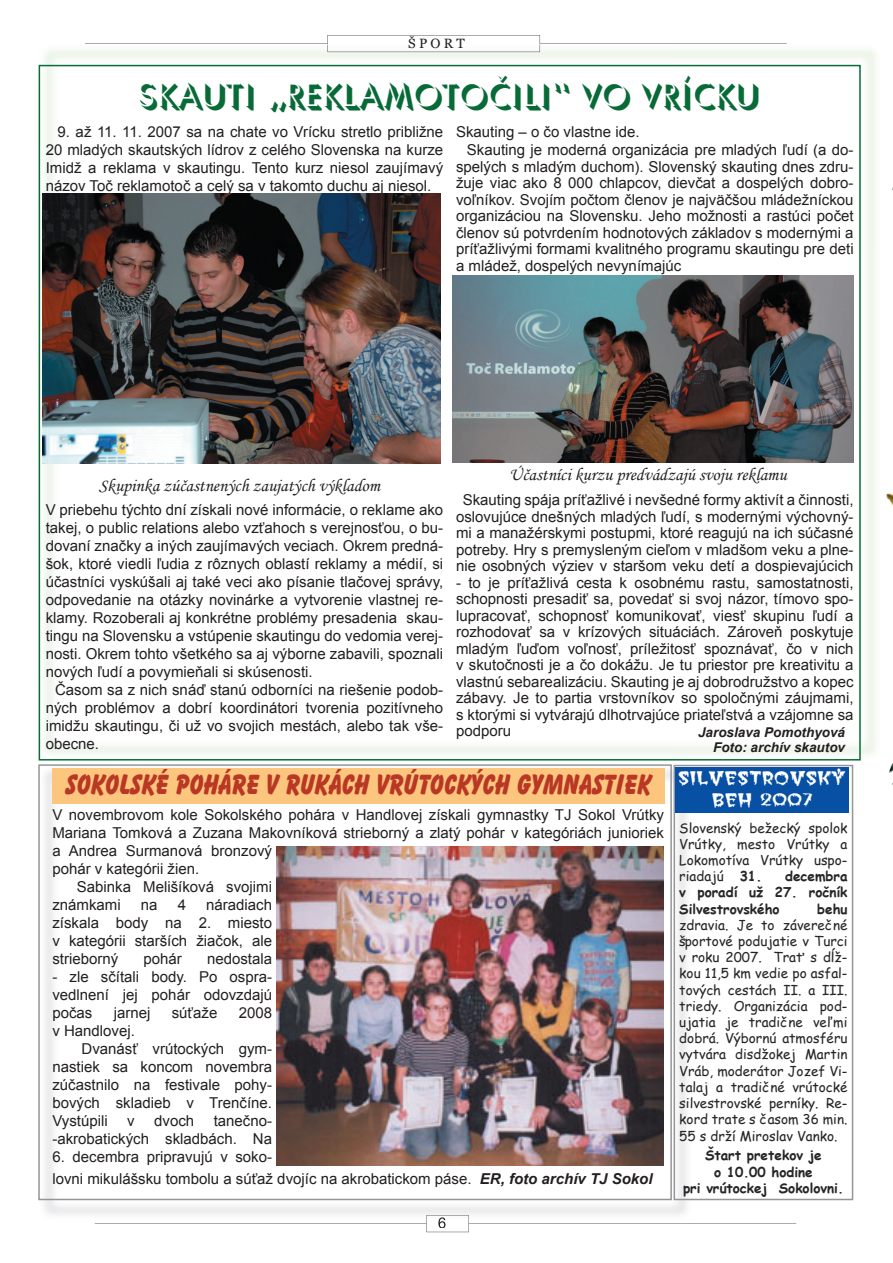
<style>
.page{position:relative;width:893px;height:1263px;background:#fff}
.page>*{position:absolute;margin:0;border:0;box-sizing:border-box;transform-origin:0 0}
.t1{font:36px "Umbra BT";color:#086b37}
.t2{font:28.65px "Balloon Extra HU Normal";color:#b93825;scale:.89 1}
.t3{font:19.5px "Haloween HU";color:#fff}
.t4{font:18px "Monotype Corsiva";color:#231f20}
.t5{font:18px/21.8px "Haloween HU";color:#fff;text-align:center;scale:1.05 1}
.t6{font:15px/18px "Arial";color:#231f20;text-align:justify}
.t7{font:13.5px/16.2px "Comic Sans MS";color:#282526;text-align:justify}
.t8{font:700 13.5px/16.2px "Comic Sans MS";color:#282526;text-align:justify}
.t9{font:italic 700 13.5px/15px "Arial";color:#231f20;text-align:right}
.t10{font:13.5px "Georgia";color:#231f20}
.s1{font-weight:700}
.s2{font-weight:700;font-style:italic}
</style>
<div class="page">
<hr style="left:540px;top:43px;width:247px;height:1px;background:#231f20">
<hr style="left:85px;top:43px;width:242px;height:1px;background:#231f20">
<svg style="left:327px;top:35px;width:213px;height:10px"></svg>
<hr style="left:469px;top:1223px;width:327px;height:1px;background:#231f20">
<hr style="left:95px;top:1223px;width:331px;height:1px;background:#231f20">
<img style="left:42px;top:454px;width:628px;height:300px">
<img style="left:670px;top:50px;width:206px;height:705px">
<img style="left:40px;top:45px;width:631px;height:409px">
<img style="left:327px;top:45px;width:213px;height:7px">
<img style="left:39px;top:765px;width:653px;height:450px">
<img style="left:426px;top:1215px;width:43px;height:2px">
<svg style="left:426px;top:1217px;width:43px;height:15px"></svg>
<div style="left:38px;top:764px;width:634px;height:436px;border:2px solid #939598"></div>
<div style="left:674px;top:765px;width:179px;height:435px;border:2px solid #939598"></div>
<div style="left:675px;top:767px;width:174px;height:45px;background:#0850a3"></div>
<div style="left:52px;top:768px;width:613px;height:36px;background:#fdc67e"></div>
<img style="left:43px;top:193px;width:397px;height:270px">
<img style="left:453px;top:275px;width:400px;height:187px">
<img style="left:276px;top:846px;width:387px;height:319px">
<img style="left:889px;top:763px;width:4px;height:22px">
<img style="left:887px;top:493px;width:6px;height:13px">
<p class="t10" style="left:408px;top:36px;width:58px">Š P O R T</p>
<h1 class="t1" style="left:139px;top:73px;width:624px">SKAUTI „REKLAMOTOČILI“ VO VRÍCKU</h1>
<p class="t6" style="left:46px;top:123px;width:399px;text-indent:12px">9. až 11. 11. 2007 sa na chate vo Vrícku stretlo približne 20 mladých skautských lídrov z celého Slovenska na kurze Imidž a reklama v skautingu. Tento kurz niesol zaujímavý názov Toč reklamotoč a celý sa v takomto duchu aj niesol.</p>
<p class="t6" style="left:467px;top:123px;width:388px;text-indent:-11px">Skauting – o čo vlastne ide.<br>Skauting je moderná organizácia pre mladých ľudí (a do-</p>
<p class="t6" style="left:456px;top:159px;width:399px;line-height:16.5px">spelých s mladým duchom). Slovenský skauting dnes zdru&shy;žuje viac ako 8 000 chlapcov, dievčat a dospelých dobro&shy;voľníkov. Svojím počtom členov je najväčšou mládežníckou organizáciou na Slovensku. Jeho možnosti a rastúci počet členov sú potvrdením hodnotových základov s modernými a príťažlivými formami kvalitného programu skautingu pre deti a mládež, dospelých nevynímajúc</p>
<p class="t4" style="left:99px;top:475px;width:283px">Skupinka zúčastnených zaujatých výkladom</p>
<p class="t6" style="left:46px;top:501px;width:399px">V priebehu týchto dní získali nové informácie, o reklame ako takej, o public relations alebo vzťahoch s verejnosťou, o bu&shy;dovaní značky a iných zaujímavých veciach. Okrem predná&shy;šok, ktoré viedli ľudia z rôznych oblastí reklamy a médií, si účastníci vyskúšali aj také veci ako písanie tlačovej správy, odpovedanie na otázky novinárke a vytvorenie vlastnej re&shy;klamy. Rozoberali aj konkrétne problémy presadenia skau&shy;tingu na Slovensku a vstúpenie skautingu do vedomia verej&shy;nosti. Okrem tohto všetkého sa aj výborne zabavili, spoznali nových ľudí a povymieňali si skúsenosti.</p>
<p class="t6" style="left:46px;top:681px;width:399px;text-indent:9px">Časom sa z nich snáď stanú odborníci na riešenie podob&shy;ných problémov a dobrí koordinátori tvorenia pozitívneho imidžu skautingu, či už vo svojich mestách, alebo tak vše&shy;obecne.</p>
<p class="t4" style="left:509px;top:463px;width:279px">Účastníci kurzu predvádzajú svoju reklamu</p>
<p class="t6" style="left:456px;top:492px;width:399px;line-height:16.5px;text-align:center">Skauting spája príťažlivé i nevšedné formy aktivít a činnosti, oslovujúce dnešných mladých ľudí, s modernými výchovný&shy;mi a manažérskymi postupmi, ktoré reagujú na ich súčasné potreby. Hry s premysleným cieľom v mladšom veku a plne&shy;nie osobných výziev v staršom veku detí a dospievajúcich</p>
<p class="t6" style="left:456px;top:574px;width:399px;line-height:16.5px">- to je príťažlivá cesta k osobnému rastu, samostatnosti, schopnosti presadiť sa, povedať si svoj názor, tímovo spo&shy;lupracovať, schopnosť komunikovať, viesť skupinu ľudí a rozhodovať sa v krízových situáciách. Zároveň poskytuje mladým ľuďom voľnosť, príležitosť spoznávať, čo v nich v skutočnosti je a čo dokážu. Je tu priestor pre kreativitu a vlastnú sebarealizáciu. Skauting je aj dobrodružstvo a kopec zábavy. Je to partia vrstovníkov so spoločnými záujmami, s ktorými si vytvárajú dlhotrvajúce priateľstvá a vzájomne sa podporu</p>
<p class="t9" style="left:698px;top:725px;width:149px">Jaroslava Pomothyová<br>Foto: archív skautov</p>
<h2 class="t2" style="left:66px;top:767px;width:659px">Sokolské poháre v rukách vrútockých gymnastiek</h2>
<h3 class="t3" style="left:837px;top:755px;width:6px">,</h3>
<p class="t6" style="left:52px;top:806px;width:613px">V novembrovom kole Sokolského pohára v Handlovej získali gymnastky TJ Sokol Vrútky</p>
<p class="t6" style="left:52px;top:824px;width:613px">Mariana Tomková a Zuzana Makovníková strieborný a zlatý pohár v kategóriách junioriek</p>
<p class="t6" style="left:52px;top:842px;width:221px">a Andrea Surmanová bronzový</p>
<p class="t6" style="left:52px;top:860px;width:148px">pohár v kategórii žien.</p>
<p class="t6" style="left:77px;top:878px;width:197px">Sabinka Melišíková svojimi</p>
<p class="t6" style="left:52px;top:896px;width:70px">známkami</p>
<p class="t6" style="left:141px;top:896px;width:18px">na</p>
<p class="t6" style="left:178px;top:896px;width:10px">4</p>
<p class="t5" style="left:678px;top:766px;width:161px">SILVESTROVSKY<br>BEH 2007</p>
<p class="t7" style="left:679px;top:819px;width:170px">Slovenský bežecký spolok Vrútky, mesto Vrútky a Lokomotíva Vrútky uspo&shy;riadajú <span class="s1">31.</span></p>
<p class="t8" style="left:679px;top:868px;width:170px;text-indent:106px">decembra v poradí už 27. ročník Silvestrovského</p>
<p class="t6" style="left:52px;top:896px;width:221px;text-indent:154px">náradiach získala body na 2. miesto v kategórii starších žiačok, ale strieborný</p>
<p class="t8" style="left:817px;top:900px;width:32px">behu</p>
<p class="t7" style="left:679px;top:916px;width:170px">zdravia. Je to záverečné športové podujatie v Turci v roku 2007. Trať s dĺž&shy;kou 11,5 km vedie po asfal&shy;tových cestách II. a III. triedy. Organizácia pod&shy;ujatia je tradične veľmi dobrá. Výbornú atmosféru vytvára disdžokej Martin Vráb, moderátor Jozef Vi&shy;talaj a tradičné vrútocké silvestrovské perníky. Re&shy;kord trate s časom 36 min.<br>55 s drží Miroslav Vanko.</p>
<p class="t8" style="left:683px;top:1146px;width:162px;text-align:center">Štart pretekov je<br>o 10.00 hodine<br>pri vrútockej Sokolovni.</p>
<p class="t6" style="left:144px;top:950px;width:40px">pohár</p>
<p class="t6" style="left:207px;top:950px;width:67px">nedostala</p>
<p class="t6" style="left:52px;top:968px;width:221px">- zle sčítali body. Po ospra&shy;vedlnení jej pohár odovzdajú počas</p>
<p class="t6" style="left:114px;top:1004px;width:38px">jarnej</p>
<p class="t6" style="left:172px;top:1004px;width:47px">súťaže</p>
<p class="t6" style="left:239px;top:1004px;width:35px">2008</p>
<p class="t6" style="left:52px;top:1022px;width:84px">v Handlovej.</p>
<p class="t6" style="left:82px;top:1040px;width:192px">Dvanásť vrútockých gym-</p>
<p class="t6" style="left:52px;top:1058px;width:221px">nastiek sa koncom novembra</p>
<p class="t6" style="left:52px;top:1076px;width:221px">zúčastnilo na festivale pohy-</p>
<p class="t6" style="left:52px;top:1094px;width:221px">bových skladieb v Trenčíne.</p>
<p class="t6" style="left:52px;top:1112px;width:57px">Vystúpili</p>
<p class="t6" style="left:127px;top:1112px;width:9px">v</p>
<p class="t6" style="left:154px;top:1112px;width:42px">dvoch</p>
<p class="t6" style="left:52px;top:1112px;width:221px;text-align:right">tanečno-<br>-akrobatických skladbách. Na</p>
<p class="t6" style="left:52px;top:1145px;width:602px;line-height:22.5px">6. decembra pripravujú v soko-<br>lovni mikulášsku tombolu a súťaž dvojíc na akrobatickom páse. <span class="s2">ER, foto archív TJ Sokol</span></p>
</div>
